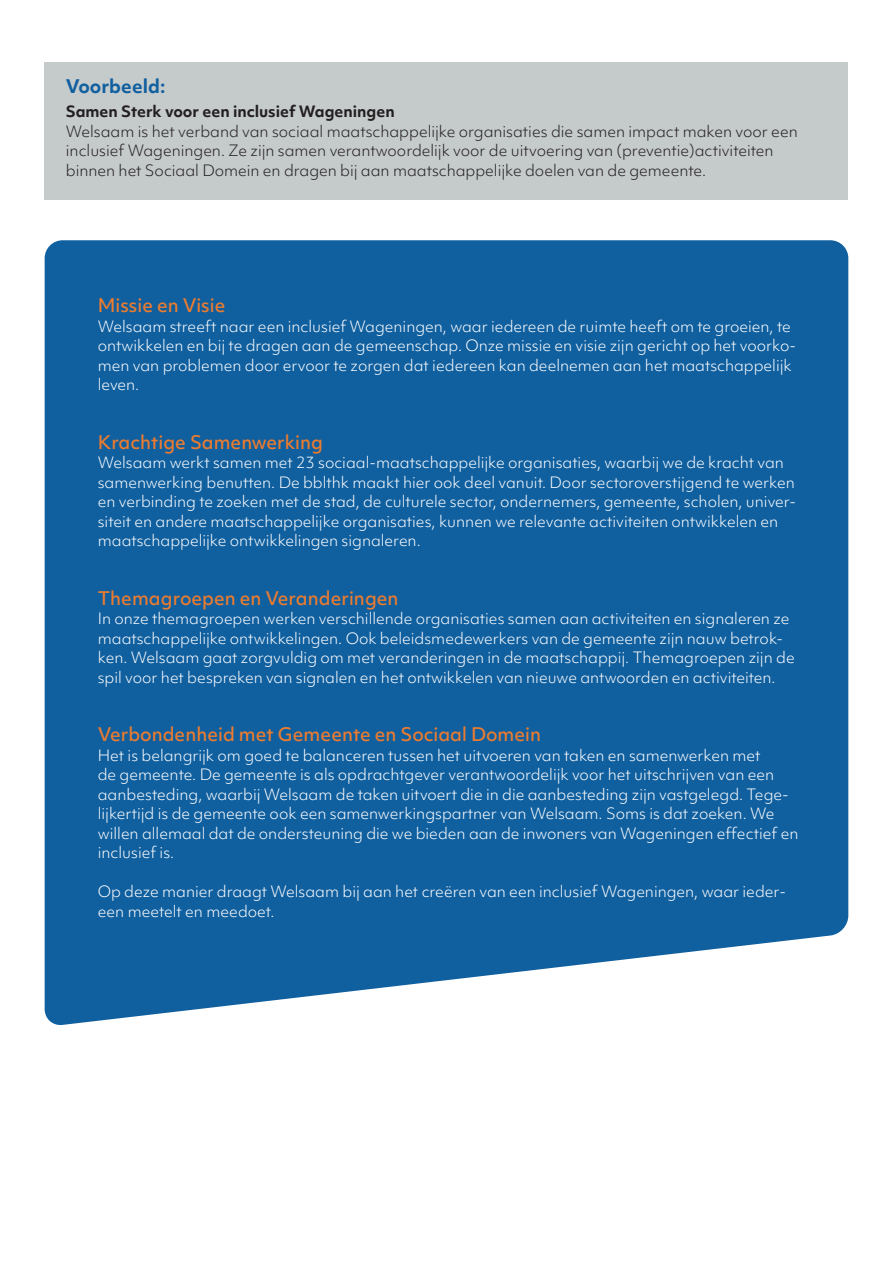
<style>
.page{position:relative;width:893px;height:1263px;background:#fff}
.page>*{position:absolute;margin:0;border:0;box-sizing:border-box;transform-origin:0 0}
.t1{font:500 18px "Objektiv Mk 1";color:#ec7c2f}
.t2{font:700 18px "Objektiv Mk 1";color:#105f9f}
.t3{font:300 15px/19.5px "Objektiv Mk 1";color:#fff}
.t4{font:300 15px/19.5px "Objektiv Mk 1";color:#231f20}
.t5{font:700 15px "Objektiv Mk 1";color:#231f20}
</style>
<div class="page">
<div style="left:45px;top:240px;width:803px;height:785px;background:#105f9f"></div>
<div style="left:45px;top:62px;width:803px;height:138px;background:#c5cacb"></div>
<p class="t2" style="left:66px;top:73px;width:101px">Voorbeeld:</p>
<p class="t5" style="left:66px;top:101px;width:330px">Samen Sterk voor een inclusief Wageningen</p>
<p class="t4" style="left:66px;top:121px;width:733px">Welsaam is het verband van sociaal maatschappelijke organisaties die samen impact maken voor een inclusief Wageningen. Ze zijn samen verantwoordelijk voor de uitvoering van (preventie)activiteiten binnen het Sociaal Domein en dragen bij aan maatschappelijke doelen van de gemeente.</p>
<p class="t1" style="left:98px;top:293px;width:129px">Missie en Visie</p>
<p class="t3" style="left:98px;top:316px;width:700px">Welsaam streeft naar een inclusief Wageningen, waar iedereen de ruimte heeft om te groeien, te ontwikkelen en bij te dragen aan de gemeenschap. Onze missie en visie zijn gericht op het voorko&shy;men van problemen door ervoor te zorgen dat iedereen kan deelnemen aan het maatschappelijk leven.</p>
<p class="t1" style="left:98px;top:429px;width:227px">Krachtige Samenwerking</p>
<p class="t3" style="left:98px;top:453px;width:700px">Welsaam werkt samen met 23 sociaal-maatschappelijke organisaties, waarbij we de kracht van samenwerking benutten. De bblthk maakt hier ook deel vanuit. Door sectoroverstijgend te werken en verbinding te zoeken met de stad, de culturele sector, ondernemers, gemeente, scholen, univer&shy;siteit en andere maatschappelijke organisaties, kunnen we relevante activiteiten ontwikkelen en maatschappelijke ontwikkelingen signaleren.</p>
<p class="t1" style="left:98px;top:585px;width:302px">Themagroepen en Veranderingen</p>
<p class="t3" style="left:98px;top:609px;width:698px">In onze themagroepen werken verschillende organisaties samen aan activiteiten en signaleren ze maatschappelijke ontwikkelingen. Ook beleidsmedewerkers van de gemeente zijn nauw betrok&shy;ken. Welsaam gaat zorgvuldig om met veranderingen in de maatschappij. Themagroepen zijn de spil voor het bespreken van signalen en het ontwikkelen van nieuwe antwoorden en activiteiten.</p>
<p class="t1" style="left:98px;top:722px;width:445px">Verbondenheid met Gemeente en Sociaal Domein</p>
<p class="t3" style="left:98px;top:745px;width:702px">Het is belangrijk om goed te balanceren tussen het uitvoeren van taken en samenwerken met<br>de gemeente. De gemeente is als opdrachtgever verantwoordelijk voor het uitschrijven van een aanbesteding, waarbij Welsaam de taken uitvoert die in die aanbesteding zijn vastgelegd. Tege&shy;lijkertijd is de gemeente ook een samenwerkingspartner van Welsaam. Soms is dat zoeken. We willen allemaal dat de ondersteuning die we bieden aan de inwoners van Wageningen effectief en inclusief is.</p>
<p class="t3" style="left:98px;top:882px;width:690px">Op deze manier draagt Welsaam bij aan het creëren van een inclusief Wageningen, waar ieder&shy;een meetelt en meedoet.</p>
</div>
